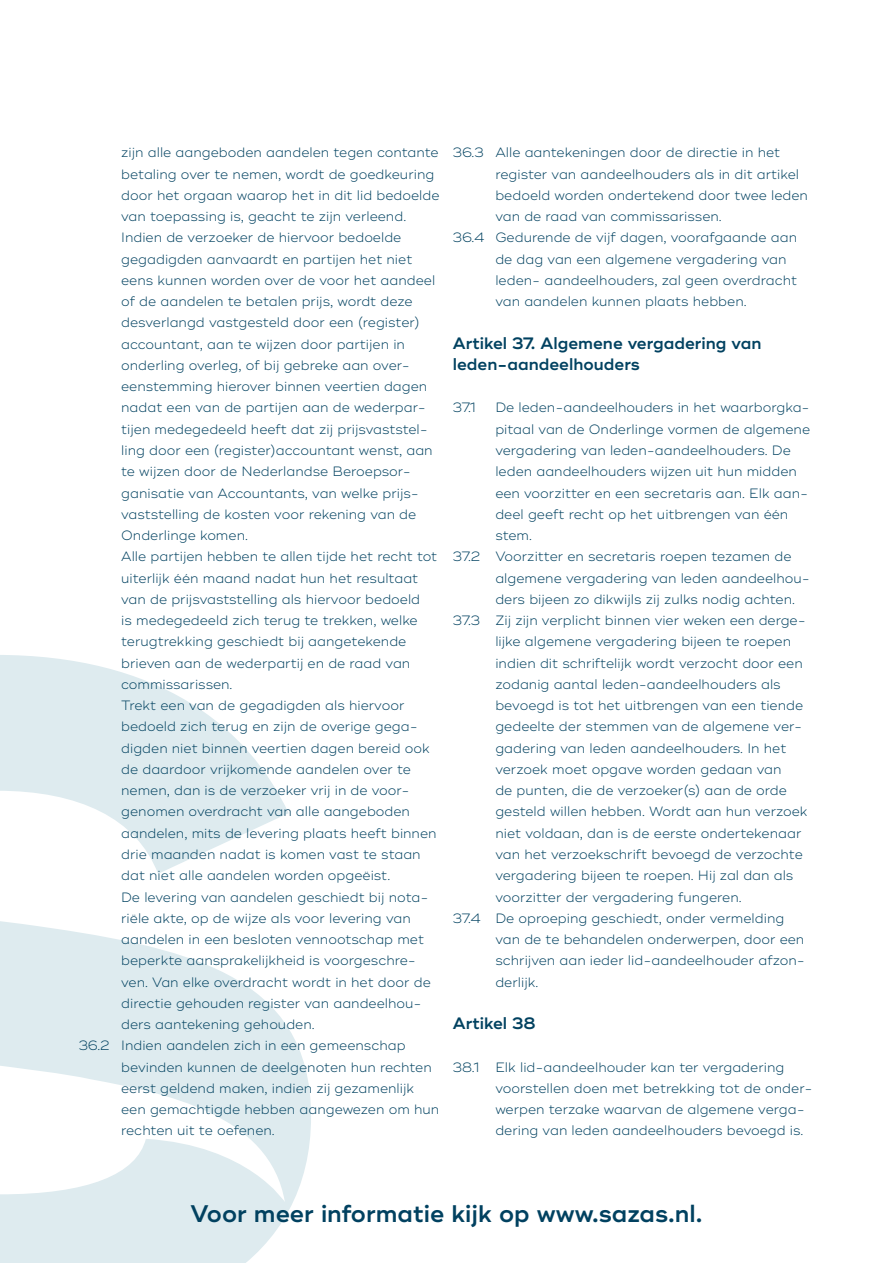
<style>
.page{position:relative;width:893px;height:1263px;background:#fff}
.page>*{position:absolute;margin:0;border:0;box-sizing:border-box;transform-origin:0 0}
.t1{font:600 24px "Ridley Grotesk";color:#014160}
.Artikelkop{font:600 16.5px/21.3px "Ridley Grotesk";color:#014160}
.Platte_tekst_insprin{font:300 13.5px/21.3px "Ridley Grotesk";color:#014160}
</style>
<div class="page">
<svg style="left:0;top:655px;width:311px;height:608px;fill:#deebef"></svg>
<p class="Platte_tekst_insprin" style="left:121px;top:142px;width:320px">zijn alle aangeboden aandelen tegen contante betaling over te nemen, wordt de goedkeuring door het orgaan waarop het in dit lid bedoelde van toepassing is, geacht te zijn verleend.<br>Indien de verzoeker de hiervoor bedoelde gegadigden aanvaardt en partijen het niet eens kunnen worden over de voor het aandeel of de aandelen te betalen prijs, wordt deze desverlangd vastgesteld door een (register) accountant, aan te wijzen door partijen in onderling overleg, of bij gebreke aan over&shy;eenstemming hierover binnen veertien dagen nadat een van de partijen aan de wederpar&shy;tijen medegedeeld heeft dat zij prijsvaststel&shy;ling door een (register)accountant wenst, aan te wijzen door de Nederlandse Beroepsor&shy;ganisatie van Accountants, van welke prijs&shy;vaststelling de kosten voor rekening van de Onderlinge komen.</p>
<p class="Platte_tekst_insprin" style="left:121px;top:546px;width:318px">Alle partijen hebben te allen tijde het recht tot uiterlijk één maand nadat hun het resultaat van de prijsvaststelling als hiervoor bedoeld<br>is medegedeeld zich terug te trekken, welke terugtrekking geschiedt bij aangetekende brieven aan de wederpartij en de raad van commissarissen.</p>
<p class="Platte_tekst_insprin" style="left:121px;top:695px;width:317px">Trekt een van de gegadigden als hiervoor bedoeld zich terug en zijn de overige gega&shy;digden niet binnen veertien dagen bereid ook de daardoor vrijkomende aandelen over te nemen, dan is de verzoeker vrij in de voor&shy;genomen overdracht van alle aangeboden aandelen, mits de levering plaats heeft binnen drie maanden nadat is komen vast te staan dat niet alle aandelen worden opgeëist.</p>
<p class="Platte_tekst_insprin" style="left:121px;top:886px;width:311px">De levering van aandelen geschiedt bij nota&shy;riële akte, op de wijze als voor levering van aandelen in een besloten vennootschap met beperkte aansprakelijkheid is voorgeschre&shy;ven. Van elke overdracht wordt in het door de directie gehouden register van aandeelhou&shy;ders aantekening gehouden.</p>
<p class="Platte_tekst_insprin" style="left:121px;top:1035px;width:319px;text-indent:-43px">36.2 Indien aandelen zich in een gemeenschap bevinden kunnen de deelgenoten hun rechten eerst geldend maken, indien zij gezamenlijk een gemachtigde hebben aangewezen om hun rechten uit te oefenen.</p>
<p class="Platte_tekst_insprin" style="left:495px;top:142px;width:314px;text-indent:-43px">36.3 Alle aantekeningen door de directie in het register van aandeelhouders als in dit artikel bedoeld worden ondertekend door twee leden van de raad van commissarissen.</p>
<p class="Platte_tekst_insprin" style="left:495px;top:227px;width:303px;text-indent:-43px">36.4 Gedurende de vijf dagen, voorafgaande aan de dag van een algemene vergadering van leden- aandeelhouders, zal geen overdracht van aandelen kunnen plaats hebben.</p>
<p class="Artikelkop" style="left:453px;top:333px;width:310px">Artikel 37. Algemene vergadering van leden-aandeelhouders</p>
<p class="Platte_tekst_insprin" style="left:453px;top:397px;width:25px">37.1</p>
<p class="Platte_tekst_insprin" style="left:495px;top:397px;width:316px">De leden-aandeelhouders in het waarborgka&shy;pitaal van de Onderlinge vormen de algemene vergadering van leden-aandeelhouders. De leden aandeelhouders wijzen uit hun midden een voorzitter en een secretaris aan. Elk aan&shy;deel geeft recht op het uitbrengen van één stem.</p>
<p class="Platte_tekst_insprin" style="left:495px;top:546px;width:316px;text-indent:-43px">37.2 Voorzitter en secretaris roepen tezamen de algemene vergadering van leden aandeelhou&shy;ders bijeen zo dikwijls zij zulks nodig achten.</p>
<p class="Platte_tekst_insprin" style="left:495px;top:610px;width:314px;text-indent:-43px">37.3 Zij zijn verplicht binnen vier weken een derge&shy;lijke algemene vergadering bijeen te roepen indien dit schriftelijk wordt verzocht door een zodanig aantal leden-aandeelhouders als bevoegd is tot het uitbrengen van een tiende gedeelte der stemmen van de algemene ver&shy;gadering van leden aandeelhouders. In het verzoek moet opgave worden gedaan van<br>de punten, die de verzoeker(s) aan de orde gesteld willen hebben. Wordt aan hun verzoek niet voldaan, dan is de eerste ondertekenaar van het verzoekschrift bevoegd de verzochte vergadering bijeen te roepen. Hij zal dan als voorzitter der vergadering fungeren.</p>
<p class="Platte_tekst_insprin" style="left:495px;top:908px;width:311px;text-indent:-43px">37.4 De oproeping geschiedt, onder vermelding van de te behandelen onderwerpen, door een schrijven aan ieder lid-aandeelhouder afzon&shy;derlijk.</p>
<p class="Artikelkop" style="left:453px;top:1013px;width:84px">Artikel 38</p>
<p class="Platte_tekst_insprin" style="left:495px;top:1056px;width:319px;text-indent:-43px">38.1 Elk lid-aandeelhouder kan ter vergadering voorstellen doen met betrekking tot de onder&shy;werpen terzake waarvan de algemene verga&shy;dering van leden aandeelhouders bevoegd is.</p>
<h1 class="t1" style="left:191px;top:1199px;width:513px">Voor meer informatie kijk op www.sazas.nl.</h1>
</div>
